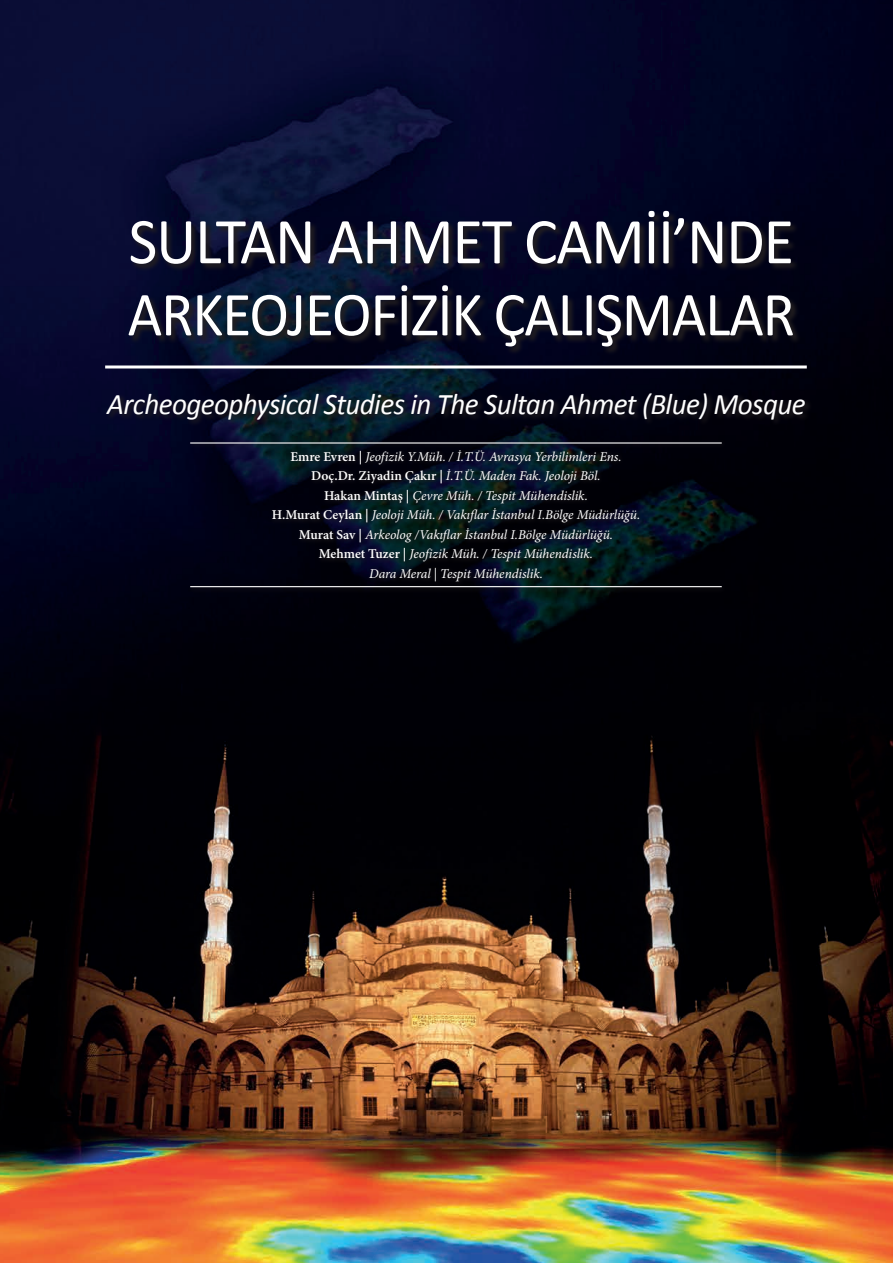
<style>
.page{position:relative;width:893px;height:1263px;background:#fff}
.page>*{position:absolute;margin:0;border:0;box-sizing:border-box;transform-origin:0 0}
.t1{font:66px "Calibri";letter-spacing:-.02em;color:#fff;scale:.95 1}
.t2{font:63px "Calibri";letter-spacing:-.02em;color:#fff;scale:.95 1}
.t3{font:italic 30px "Calibri";letter-spacing:-.02em;color:#fff}
.t4{font:italic 13.5px/19.5px "Minion Pro";letter-spacing:-.01em;color:#fff;text-align:center}
.s1{font-weight:600;font-style:normal}
</style>
<div class="page">
<img style="left:0;top:0;width:893px;height:1263px">
<svg style="left:129px;top:210px;width:673px;height:145px;background:#080c23"></svg>
<svg style="left:106px;top:391px;width:707px;height:35px;background:#070c1b"></svg>
<hr style="left:105px;top:365px;width:702px;height:3px;background:#fff">
<svg style="left:187px;top:439px;width:540px;height:154px;background:#040c18"></svg>
<hr style="left:190px;top:442px;width:532px;height:2px;background:#fff">
<hr style="left:190px;top:586px;width:532px;height:1px;background:#fff">
<h1 class="t1" style="left:129px;top:200px;width:702px">SULTAN AHMET CAMİİ’NDE</h1>
<h2 class="t2" style="left:128px;top:274px;width:704px">ARKEOJEOFİZİK ÇALIŞMALAR</h2>
<h3 class="t3" style="left:107px;top:383px;width:700px">Archeogeophysical Studies in The Sultan Ahmet (Blue) Mosque</h3>
<p class="t4" style="left:272px;top:446px;width:370px"><span class="s1">Emre Evren |</span> Jeofizik Y.Müh. / İ.T.Ü. Avrasya Yerbilimleri Ens.<br><span class="s1">Doç.Dr. Ziyadin Çakır |</span> İ.T.Ü. Maden Fak. Jeoloji Böl.<br><span class="s1">Hakan Mintaş |</span> Çevre Müh. / Tespit Mühendislik.<br><span class="s1">H.Murat Ceylan |</span> Jeoloji Müh. / Vakıflar İstanbul I.Bölge Müdürlüğü.<br><span class="s1">Murat Sav |</span> Arkeolog /Vakıflar İstanbul I.Bölge Müdürlüğü.<br><span class="s1">Mehmet Tuzer |</span> Jeofizik Müh. / Tespit Mühendislik.<br>Dara Meral | Tespit Mühendislik.</p>
</div>
